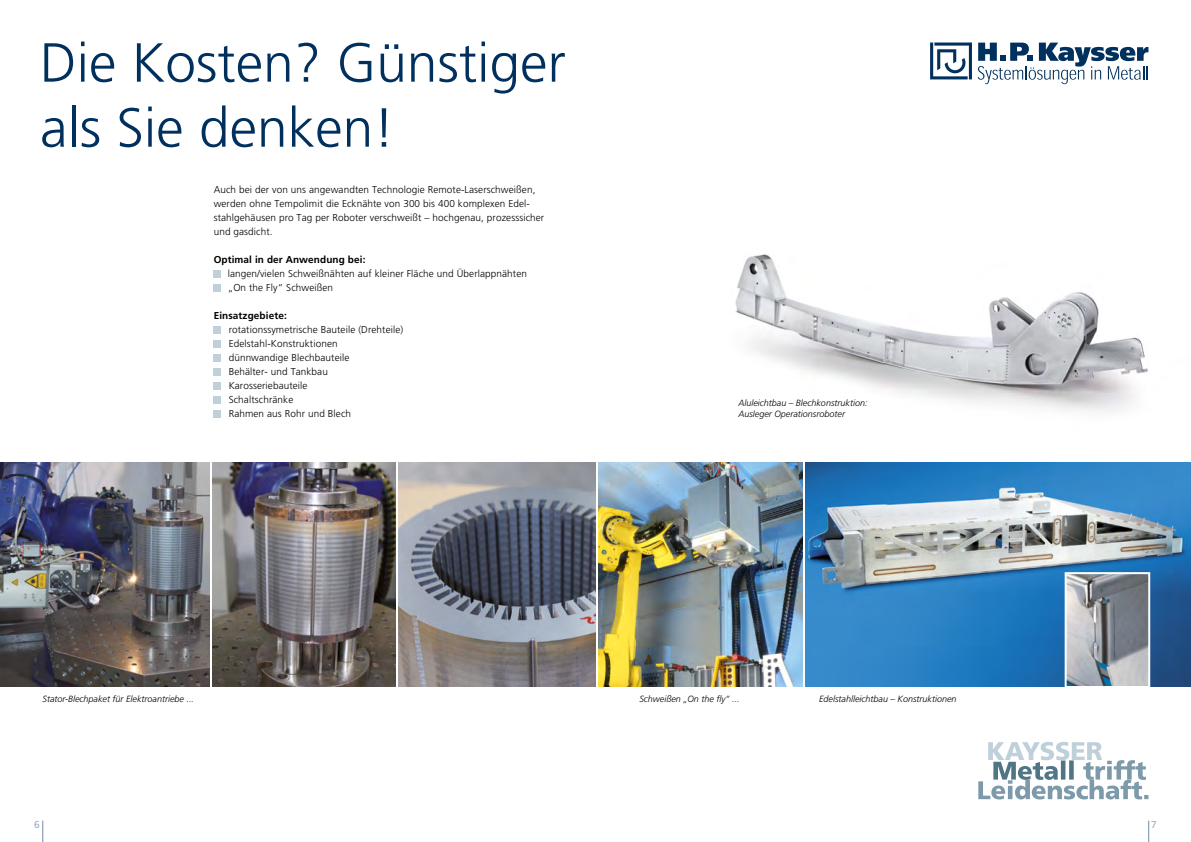
<style>
.page{position:relative;width:1191px;height:842px;background:#fff}
.page>*{position:absolute;margin:0;border:0;box-sizing:border-box;transform-origin:0 0}
.t1{font:300 55px/65px "Frutiger";color:#00305d}
.t2{font:300 10px/14px "Frutiger";letter-spacing:.01em;color:#000}
.t3{font:700 10px "Frutiger";letter-spacing:.01em;color:#000}
.t4{font:10px "Frutiger";color:#9dabc2}
.t5{font:italic 300 9px "Frutiger";color:#000}
</style>
<div class="page">
<svg style="left:930px;top:43px;width:218px;height:41px"></svg>
<svg style="left:1148px;top:821px;width:1px;height:21px"></svg>
<svg style="left:43px;top:821px;width:1px;height:21px"></svg>
<svg style="left:978px;top:742px;width:170px;height:57px"></svg>
<div style="left:214px;top:270px;width:7px;height:7px;background:#c0d0da"></div>
<div style="left:214px;top:284px;width:7px;height:7px;background:#c0d0da"></div>
<div style="left:214px;top:326px;width:7px;height:7px;background:#c0d0da"></div>
<div style="left:214px;top:340px;width:7px;height:7px;background:#c0d0da"></div>
<div style="left:214px;top:354px;width:7px;height:7px;background:#c0d0da"></div>
<div style="left:214px;top:368px;width:7px;height:7px;background:#c0d0da"></div>
<div style="left:214px;top:382px;width:7px;height:7px;background:#c0d0da"></div>
<div style="left:214px;top:396px;width:7px;height:7px;background:#c0d0da"></div>
<div style="left:214px;top:410px;width:7px;height:7px;background:#c0d0da"></div>
<img style="left:0;top:462px;width:210px;height:224px">
<img style="left:213px;top:462px;width:183px;height:224px">
<img style="left:399px;top:462px;width:196px;height:224px">
<img style="left:805px;top:462px;width:386px;height:224px">
<img style="left:1067px;top:575px;width:80px;height:110px">
<div style="left:1064px;top:572px;width:86px;height:116px;border:2px solid #fff"></div>
<img style="left:735px;top:254px;width:413px;height:158px">
<img style="left:598px;top:462px;width:204px;height:224px">
<p class="t1" style="left:40px;top:30px;width:527px">Die Kosten? Günstiger als Sie denken!</p>
<p class="t2" style="left:214px;top:183px;width:332px">Auch bei der von uns angewandten Technologie Remote-Laserschweißen, werden ohne Tempolimit die Ecknähte von 300 bis 400 komplexen Edel&shy;stahlgehäusen pro Tag per Roboter verschweißt – hochgenau, prozesssicher und gasdicht.</p>
<p class="t3" style="left:214px;top:254px;width:153px">Optimal in der Anwendung bei:</p>
<p class="t2" style="left:228px;top:267px;width:301px">langen/vielen Schweißnähten auf kleiner Fläche und Überlappnähten „On the Fly“ Schweißen</p>
<p class="t3" style="left:214px;top:310px;width:75px">Einsatzgebiete:</p>
<p class="t2" style="left:229px;top:323px;width:176px">rotationssymetrische Bauteile (Drehteile)</p>
<p class="t2" style="left:229px;top:337px;width:110px">Edelstahl-Konstruktionen</p>
<p class="t2" style="left:229px;top:351px;width:122px">dünnwandige Blechbauteile</p>
<p class="t2" style="left:229px;top:365px;width:101px">Behälter- und Tankbau</p>
<p class="t2" style="left:229px;top:379px;width:80px">Karosseriebauteile</p>
<p class="t2" style="left:229px;top:393px;width:66px">Schaltschränke</p>
<p class="t2" style="left:229px;top:407px;width:124px">Rahmen aus Rohr und Blech</p>
<p class="t5" style="left:738px;top:397px;width:131px">Aluleichtbau – Blechkonstruktion:</p>
<p class="t5" style="left:738px;top:408px;width:108px">Ausleger Operationsroboter</p>
<p class="t5" style="left:43px;top:693px;width:153px">Stator-Blechpaket für Elektroantriebe ...</p>
<p class="t5" style="left:639px;top:693px;width:102px">Schweißen „On the fly“ ...</p>
<p class="t5" style="left:819px;top:693px;width:139px">Edelstahlleichtbau – Konstruktionen</p>
<p class="t4" style="left:34px;top:818px;width:7px">6</p>
<p class="t4" style="left:1151px;top:818px;width:7px">7</p>
</div>
